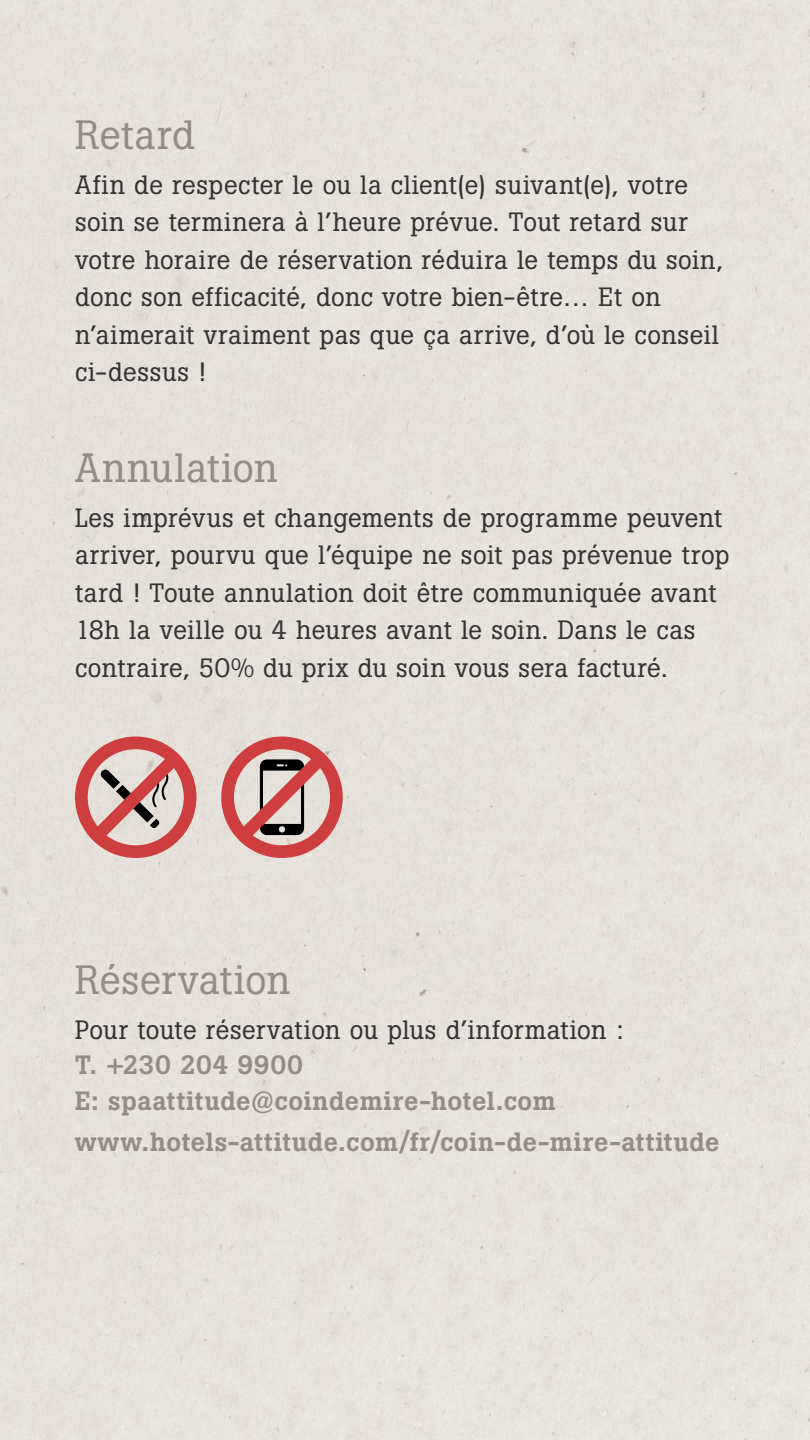
<style>
.page{position:relative;width:810px;height:1440px;background:#e6e1db}
.page>*{position:absolute;margin:0;border:0;box-sizing:border-box;transform-origin:0 0}
.t1{font:40.5px "Boton";letter-spacing:.015em;color:#948b85}
.t2{font:26.25px/37.5px "Boton";letter-spacing:.02em;color:#333}
.t3{font:500 26.25px/35.2px "Boton";letter-spacing:.02em;color:#948b85}
</style>
<div class="page">
<svg style="left:221px;top:737px;width:122px;height:121px;background:#cb918e"></svg>
<svg style="left:75px;top:737px;width:121px;height:121px;background:#d29895"></svg>
<h1 class="t1" style="left:75px;top:110px;width:121px">Retard</h1>
<p class="t2" style="left:75px;top:166px;width:649px">Afin de respecter le ou la client(e) suivant(e), votre soin se terminera à l’heure prévue. Tout retard sur votre horaire de réservation réduira le temps du soin, donc son efficacité, donc votre bien-être… Et on n’aimerait vraiment pas que ça arrive, d’où le conseil ci-dessus !</p>
<h1 class="t1" style="left:75px;top:443px;width:204px">Annulation</h1>
<p class="t2" style="left:75px;top:499px;width:656px">Les imprévus et changements de programme peuvent arriver, pourvu que l’équipe ne soit pas prévenue trop tard ! Toute annulation doit être communiquée avant 18h la veille ou 4 heures avant le soin. Dans le cas contraire, 50% du prix du soin vous sera facturé.</p>
<h1 class="t1" style="left:75px;top:956px;width:217px">Réservation</h1>
<p class="t2" style="left:75px;top:1011px;width:550px">Pour toute réservation ou plus d’information :</p>
<p class="t3" style="left:75px;top:1048px;width:482px">T. +230 204 9900<br>E: spaattitude@coindemire-hotel.com</p>
<p class="t3" style="left:75px;top:1124px;width:646px">www.hotels-attitude.com/fr/coin-de-mire-attitude</p>
</div>
